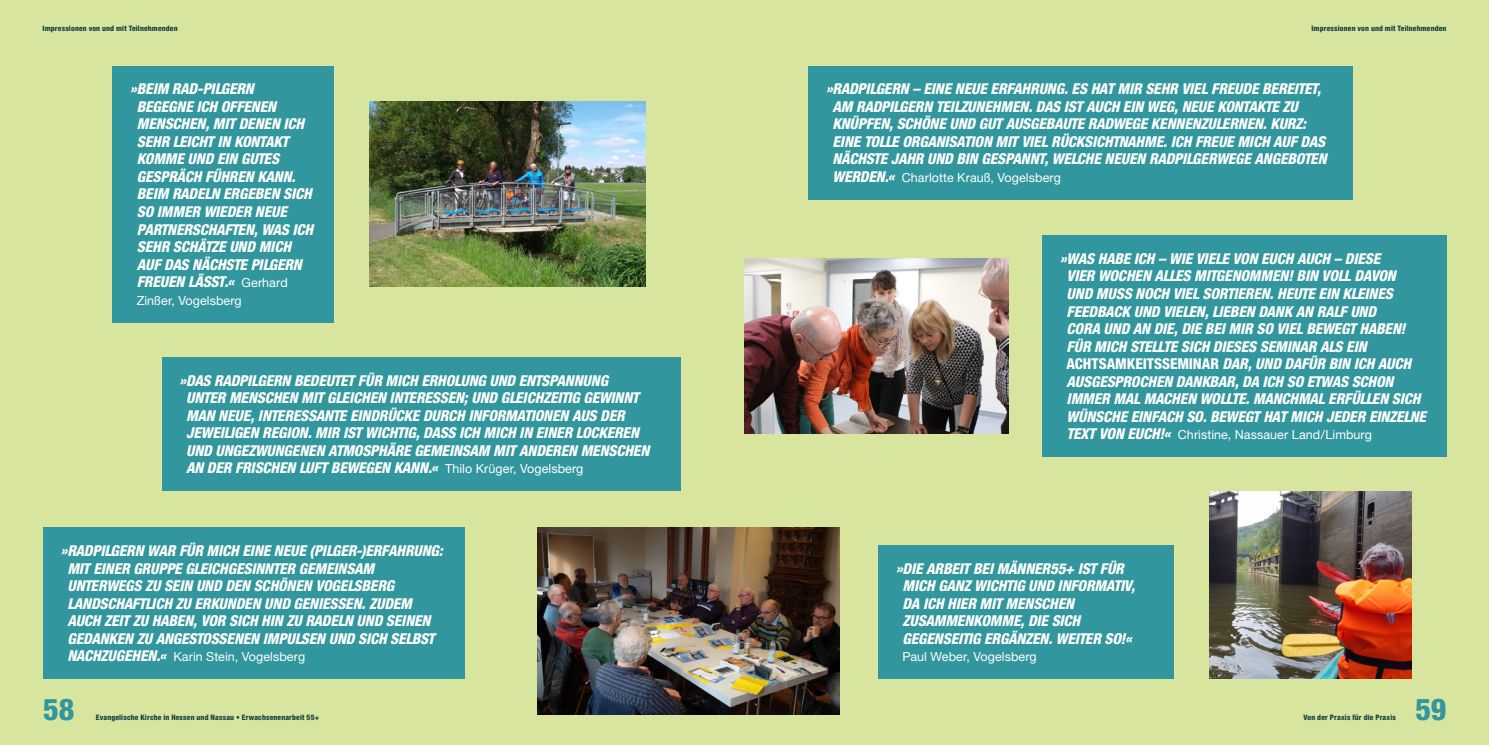
<style>
.page{position:relative;width:1489px;height:745px;background:#fff}
.page>*{position:absolute;margin:0;border:0;box-sizing:border-box;transform-origin:0 0}
.t1{font:800 condensed 30px "Helvetica Neue LT Std";color:#31969d}
.t2{font:italic 800 condensed 15px/17.5px "Helvetica Neue LT Std";letter-spacing:-.01em;color:#fff}
.t3{font:12.5px "Helvetica Neue LT Std";letter-spacing:.005em;color:#fff}
.t4{font:800 condensed 7.5px "Helvetica Neue LT Std";letter-spacing:.02em;color:#153f42}
.s1{font-weight:400;font-style:normal;font-stretch:normal;font-size:12.5px}
.s2{font-weight:800;font-style:italic;font-stretch:condensed;font-size:15px}
.s3{font-style:normal}
</style>
<div class="page">
<div style="left:0;top:0;width:1488px;height:744px;background:#d8e59f"></div>
<div style="left:113px;top:66px;width:221px;height:256px;background:#31969d"></div>
<div style="left:43px;top:527px;width:421px;height:151px;background:#31969d"></div>
<div style="left:808px;top:66px;width:544px;height:133px;background:#31969d"></div>
<div style="left:878px;top:545px;width:296px;height:133px;background:#31969d"></div>
<div style="left:1042px;top:235px;width:404px;height:221px;background:#31969d"></div>
<div style="left:162px;top:357px;width:518px;height:134px;background:#31969d"></div>
<img style="left:369px;top:102px;width:276px;height:184px">
<img style="left:537px;top:527px;width:302px;height:186px">
<img style="left:744px;top:258px;width:264px;height:175px">
<img style="left:1209px;top:491px;width:202px;height:186px">
<p class="t4" style="left:43px;top:23px;width:136px">Impressionen von und mit Teilnehmenden</p>
<p class="t4" style="left:1311px;top:23px;width:136px">Impressionen von und mit Teilnehmenden</p>
<p class="t2" style="left:137px;top:80px;width:178px;text-indent:-7px">»BEIM RAD-PILGERN<br>BEGEGNE ICH OFFENEN<br>MENSCHEN, MIT DENEN ICH<br>SEHR LEICHT IN KONTAKT<br>KOMME UND EIN GUTES<br>GESPRÄCH FÜHREN KANN.<br>BEIM RADELN ERGEBEN SICH<br>SO IMMER WIEDER NEUE<br>PARTNERSCHAFTEN, WAS ICH<br>SEHR SCHÄTZE UND MICH<br>AUF DAS NÄCHSTE PILGERN<br>FREUEN LÄSST.« <span class="s1">Gerhard</span></p>
<p class="t3" style="left:137px;top:292px;width:106px">Zinßer, Vogelsberg</p>
<p class="t2" style="left:186px;top:371px;width:464px;text-indent:-7px">»DAS RADPILGERN BEDEUTET FÜR MICH ERHOLUNG UND ENTSPANNUNG UNTER MENSCHEN MIT GLEICHEN INTERESSEN; UND GLEICHZEITIG GEWINNT MAN NEUE, INTERESSANTE EINDRÜCKE DURCH INFORMATIONEN AUS DER JEWEILIGEN REGION. MIR IST WICHTIG, DASS ICH MICH IN EINER LOCKEREN UND UNGEZWUNGENEN ATMOSPHÄRE GEMEINSAM MIT ANDEREN MENSCHEN AN DER FRISCHEN LUFT BEWEGEN KANN.« <span class="s1">Thilo Krüger, Vogelsberg</span></p>
<p class="t2" style="left:67px;top:542px;width:377px;text-indent:-7px">»RADPILGERN WAR FÜR MICH EINE NEUE (PILGER-)ERFAHRUNG:<br>MIT EINER GRUPPE GLEICHGESINNTER GEMEINSAM UNTERWEGS ZU SEIN UND DEN SCHÖNEN VOGELSBERG LANDSCHAFTLICH ZU ERKUNDEN UND GENIESSEN. ZUDEM AUCH ZEIT ZU HABEN, VOR SICH HIN ZU RADELN UND SEINEN GEDANKEN ZU ANGESTOSSENEN IMPULSEN UND SICH SELBST</p>
<p class="t3" style="left:67px;top:649px;width:239px"><span class="s2">NACHZUGEHEN.«</span> Karin Stein, Vogelsberg</p>
<p class="t2" style="left:832px;top:80px;width:495px;text-indent:-7px">»RADPILGERN – EINE NEUE ERFAHRUNG. ES HAT MIR SEHR VIEL FREUDE BEREITET, AM RADPILGERN TEILZUNEHMEN. DAS IST AUCH EIN WEG, NEUE KONTAKTE ZU KNÜPFEN, SCHÖNE UND GUT AUSGEBAUTE RADWEGE KENNENZULERNEN. KURZ:<br>EINE TOLLE ORGANISATION MIT VIEL RÜCKSICHTNAHME. ICH FREUE MICH AUF DAS NÄCHSTE JAHR UND BIN GESPANNT, WELCHE NEUEN RADPILGERWEGE ANGEBOTEN</p>
<p class="t3" style="left:832px;top:170px;width:230px"><span class="s2">WERDEN.«</span> Charlotte Krauß, Vogelsberg</p>
<p class="t2" style="left:1066px;top:250px;width:361px;text-indent:-7px">»WAS HABE ICH – WIE VIELE VON EUCH AUCH – DIESE<br>VIER WOCHEN ALLES MITGENOMMEN! BIN VOLL DAVON<br>UND MUSS NOCH VIEL SORTIEREN. HEUTE EIN KLEINES FEEDBACK UND VIELEN, LIEBEN DANK AN RALF UND<br>CORA UND AN DIE, DIE BEI MIR SO VIEL BEWEGT HABEN!<br>FÜR MICH STELLTE SICH DIESES SEMINAR ALS EIN <span class="s3">ACHTSAMKEITSSEMINAR</span> DAR, UND DAFÜR BIN ICH AUCH AUSGESPROCHEN DANKBAR, DA ICH SO ETWAS SCHON IMMER MAL MACHEN WOLLTE. MANCHMAL ERFÜLLEN SICH WÜNSCHE EINFACH SO. BEWEGT HAT MICH JEDER EINZELNE</p>
<p class="t3" style="left:1066px;top:427px;width:307px"><span class="s2">TEXT VON EUCH!«</span> Christine, Nassauer Land/Limburg</p>
<p class="t2" style="left:902px;top:559px;width:234px;text-indent:-7px">»DIE ARBEIT BEI MÄNNER55+ IST FÜR<br>MICH GANZ WICHTIG UND INFORMATIV,<br>DA ICH HIER MIT MENSCHEN<br>ZUSAMMENKOMME, DIE SICH<br>GEGENSEITIG ERGÄNZEN. WEITER SO!«</p>
<p class="t3" style="left:902px;top:649px;width:136px">Paul Weber, Vogelsberg</p>
<h1 class="t1" style="left:43px;top:690px;width:33px">58</h1>
<p class="t4" style="left:96px;top:712px;width:225px">Evangelische Kirche in Hessen und Nassau • Erwachsenenarbeit 55+</p>
<p class="t4" style="left:1303px;top:712px;width:94px">Von der Praxis für die Praxis</p>
<h1 class="t1" style="left:1415px;top:690px;width:32px">59</h1>
</div>
